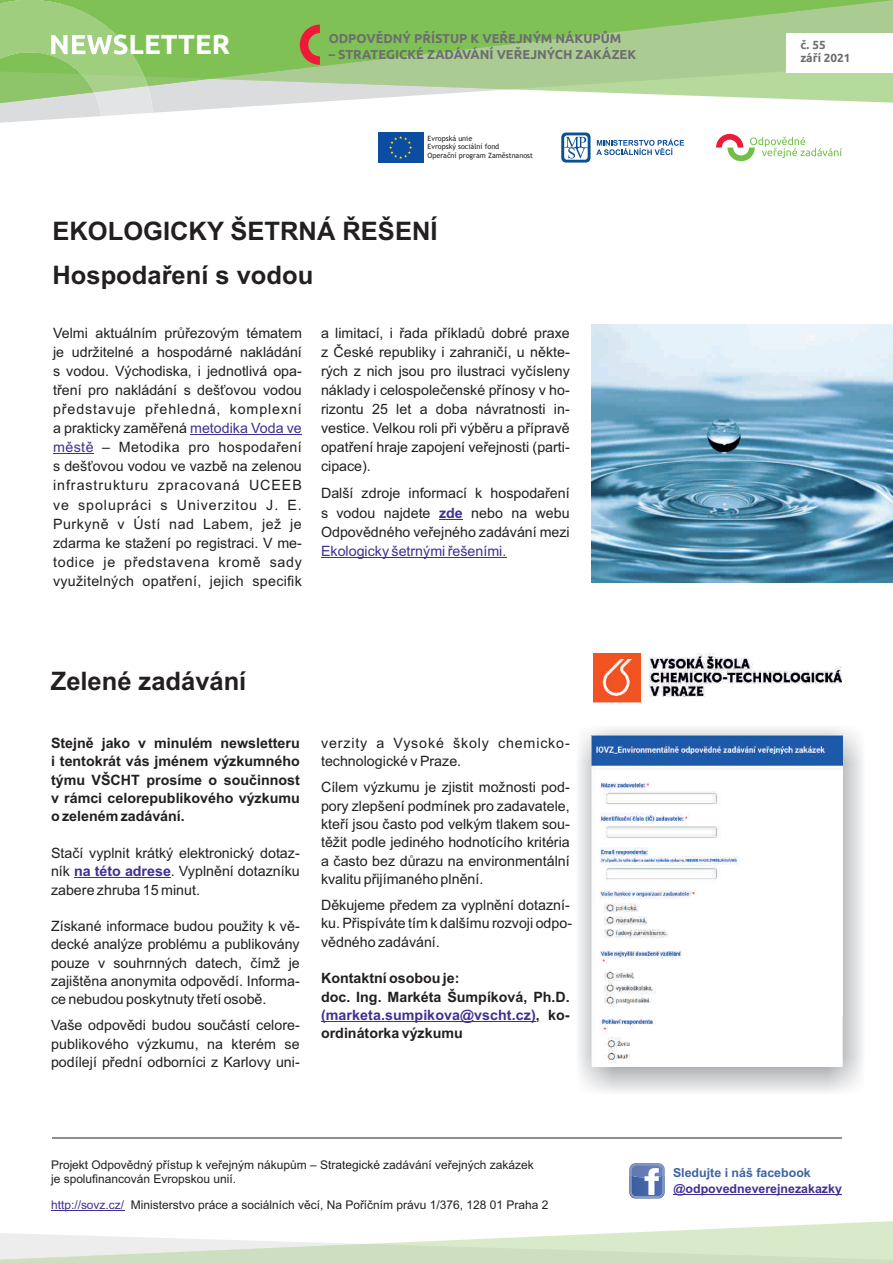
<style>
.page{position:relative;width:893px;height:1263px;background:#fff}
.page>*{position:absolute;margin:0;border:0;box-sizing:border-box;transform-origin:0 0}
.t1{font:700 27.45px "Ubuntu";color:#fff}
.t2{font:700 25.5px "Arial";color:#231f20}
.t3{font:14.25px/19px "Arial";color:#231f20;text-align:justify}
.t4{font:700 14.25px/18.3px "Arial";color:#231f20;text-align:justify}
.t5{font:14.25px/18.3px "Arial";letter-spacing:.06em;color:#231f20}
.t6{font:14.25px "Arial";color:#432f92}
.t7{font:700 12.9px "Ubuntu";color:#6c6d70}
.t8{font:700 12.45px "Arial";color:#432f92}
.t9{font:700 12.45px "Arial";color:#3e64a5}
.t10{font:12px/13.4px "Arial";color:#231f20}
.t11{font:700 11.7px/13.2px "Ubuntu";color:#6c6d70}
.t12{font:7.2px/8.4px "Trebuchet MS";color:#231f20}
.s1{color:#432f92}
.s2{font-weight:700;color:#432f92}
</style>
<div class="page">
<hr style="left:52px;top:1137px;width:790px;height:1px;background:#231f20">
<svg style="left:0;top:1221px;width:893px;height:42px"></svg>
<hr style="left:51px;top:1210px;width:73px;height:1px;background:#432f92">
<svg style="left:629px;top:1163px;width:36px;height:35px"></svg>
<hr style="left:673px;top:1194px;width:169px;height:1px;background:#432f92">
<svg style="left:153px;top:103px;width:144px;height:10px"></svg>
<svg style="left:153px;top:89px;width:740px;height:14px"></svg>
<svg style="left:153px;top:79px;width:740px;height:10px;background:#bad5a7"></svg>
<svg style="left:153px;top:0;width:740px;height:79px;background:#92c56f"></svg>
<svg style="left:300px;top:25px;width:20px;height:40px"></svg>
<svg style="left:0;top:0;width:153px;height:123px;background:#aad190"></svg>
<div style="left:787px;top:33px;width:106px;height:39px;background:#fff"></div>
<div style="left:378px;top:132px;width:46px;height:31px;background:#0d4da1"></div>
<svg style="left:389px;top:136px;width:23px;height:23px"></svg>
<svg style="left:716px;top:134px;width:126px;height:27px"></svg>
<svg style="left:561px;top:133px;width:29px;height:30px"></svg>
<svg style="left:596px;top:139px;width:88px;height:16px"></svg>
<hr style="left:190px;top:434px;width:112px;height:1px;background:#432f92">
<hr style="left:53px;top:453px;width:41px;height:1px;background:#432f92">
<svg style="left:439px;top:519px;width:24px;height:1px"></svg>
<hr style="left:321px;top:557px;width:185px;height:1px;background:#432f92">
<hr style="left:74px;top:877px;width:97px;height:1px;background:#432f92">
<hr style="left:321px;top:1021px;width:215px;height:1px;background:#432f92">
<img style="left:591px;top:325px;width:302px;height:257px">
<img style="left:579px;top:728px;width:284px;height:364px">
<img style="left:591px;top:735px;width:251px;height:332px">
<img style="left:593px;top:654px;width:249px;height:48px">
<p class="t7" style="left:329px;top:33px;width:294px">ODPOVĚDNÝ PŘÍSTUP K VEŘEJNÝM NÁKUPŮM</p>
<p class="t7" style="left:329px;top:49px;width:309px">– STRATEGICKÉ ZADÁVÁNÍ VEŘEJNÝCH ZAKÁZEK</p>
<h1 class="t1" style="left:49px;top:33px;width:183px">NEWSLETTER</h1>
<p class="t11" style="left:801px;top:39px;width:52px">č. 55<br>září 2021</p>
<p class="t12" style="left:428px;top:135px;width:107px">Evropská unie<br>Evropský sociální fond<br>Operační program Zaměstnanost</p>
<h2 class="t2" style="left:53px;top:221px;width:386px">EKOLOGICKY ŠETRNÁ ŘEŠENÍ</h2>
<h2 class="t2" style="left:53px;top:266px;width:262px">Hospodaření s vodou</h2>
<p class="t3" style="left:53px;top:324px;width:250px">Velmi aktuálním průřezovým tématem je udržitelné a hospodárné nakládání s vodou. Východiska, i jednotlivá opa&shy;tření pro nakládání s dešťovou vodou představuje přehledná, komplexní a prakticky zaměřená <span class="s1">metodika Voda ve městě</span> – Metodika pro hospodaření s dešťovou vodou ve vazbě na zelenou infrastrukturu zpracovaná UCEEB ve spolupráci s Univerzitou J. E.<br>Purkyně v Ústí nad Labem, jež je zdarma ke stažení po registraci. V me&shy;todice je představena kromě sady využitelných opatření, jejich specifik</p>
<p class="t3" style="left:321px;top:324px;width:250px">a limitací, i řada příkladů dobré praxe z České republiky i zahraničí, u někte&shy;rých z nich jsou pro ilustraci vyčísleny náklady i celospolečenské přínosy v ho&shy;rizontu 25 let a doba návratnosti in&shy;vestice. Velkou roli při výběru a přípravě opatření hraje zapojení veřejnosti (parti&shy;cipace).</p>
<p class="t3" style="left:321px;top:485px;width:250px">Další zdroje informací k hospodaření s vodou najdete <span class="s2">zde</span> nebo na webu Odpovědného veřejného zadávání mezi</p>
<p class="t6" style="left:321px;top:545px;width:187px">Ekologicky šetrnými řešeními.</p>
<h2 class="t2" style="left:51px;top:671px;width:197px">Zelené zadávání</h2>
<p class="t4" style="left:51px;top:735px;width:250px">Stejně jako v minulém newsletteru i tentokrát vás jménem výzkumného týmu VŠCHT prosíme o součinnost v rámci celorepublikového výzkumu o zeleném zadávání.</p>
<p class="t3" style="left:51px;top:845px;width:250px;line-height:18.3px">Stačí vyplnit krátký elektronický dotaz&shy;ník <span class="s2">na této adrese</span>. Vyplnění dotazníku zabere zhruba 15 minut.</p>
<p class="t3" style="left:51px;top:918px;width:250px;line-height:18.3px">Získané informace budou použity k vě&shy;decké analýze problému a publikovány pouze v souhrnných datech, čímž je zajištěna anonymita odpovědí. Informa&shy;ce nebudou poskytnuty třetí osobě.</p>
<p class="t3" style="left:51px;top:1017px;width:250px;line-height:18.3px">Vaše odpovědi budou součástí celore&shy;publikového výzkumu, na kterém se podílejí přední odborníci z Karlovy uni-</p>
<p class="t5" style="left:321px;top:735px;width:250px">verzity a Vysoké školy chemicko&shy;technologické v Praze.</p>
<p class="t3" style="left:321px;top:779px;width:250px;line-height:18.3px">Cílem výzkumu je zjistit možnosti pod&shy;pory zlepšení podmínek pro zadavatele, kteří jsou často pod velkým tlakem sou&shy;těžit podle jediného hodnotícího kritéria a často bez důrazu na environmentální kvalitu přijímaného plnění.</p>
<p class="t3" style="left:321px;top:897px;width:253px;line-height:18.3px;text-align:left">Děkujeme předem za vyplnění dotazní&shy;ku. Přispíváte tím k dalšímu rozvoji odpo&shy;vědného zadávání.</p>
<p class="t4" style="left:321px;top:970px;width:250px;text-align:left">Kontaktní osobou je:<br>doc. Ing. Markéta Šumpíková, Ph.D. <span class="s1">(marketa.sumpikova@vscht.cz)</span>, ko&shy;ordinátorka výzkumu</p>
<p class="t10" style="left:51px;top:1159px;width:484px">Projekt Odpovědný přístup k veřejným nákupům – Strategické zadávání veřejných zakázek je spolufinancován Evropskou unií.</p>
<p class="t10" style="left:51px;top:1199px;width:499px"><span class="s1">http://sovz.cz/</span> Ministerstvo práce a sociálních věcí, Na Poříčním právu 1/376, 128 01 Praha 2</p>
<p class="t9" style="left:673px;top:1168px;width:139px">Sledujte i náš facebook</p>
<p class="t8" style="left:673px;top:1184px;width:170px">@odpovedneverejnezakazky</p>
</div>
